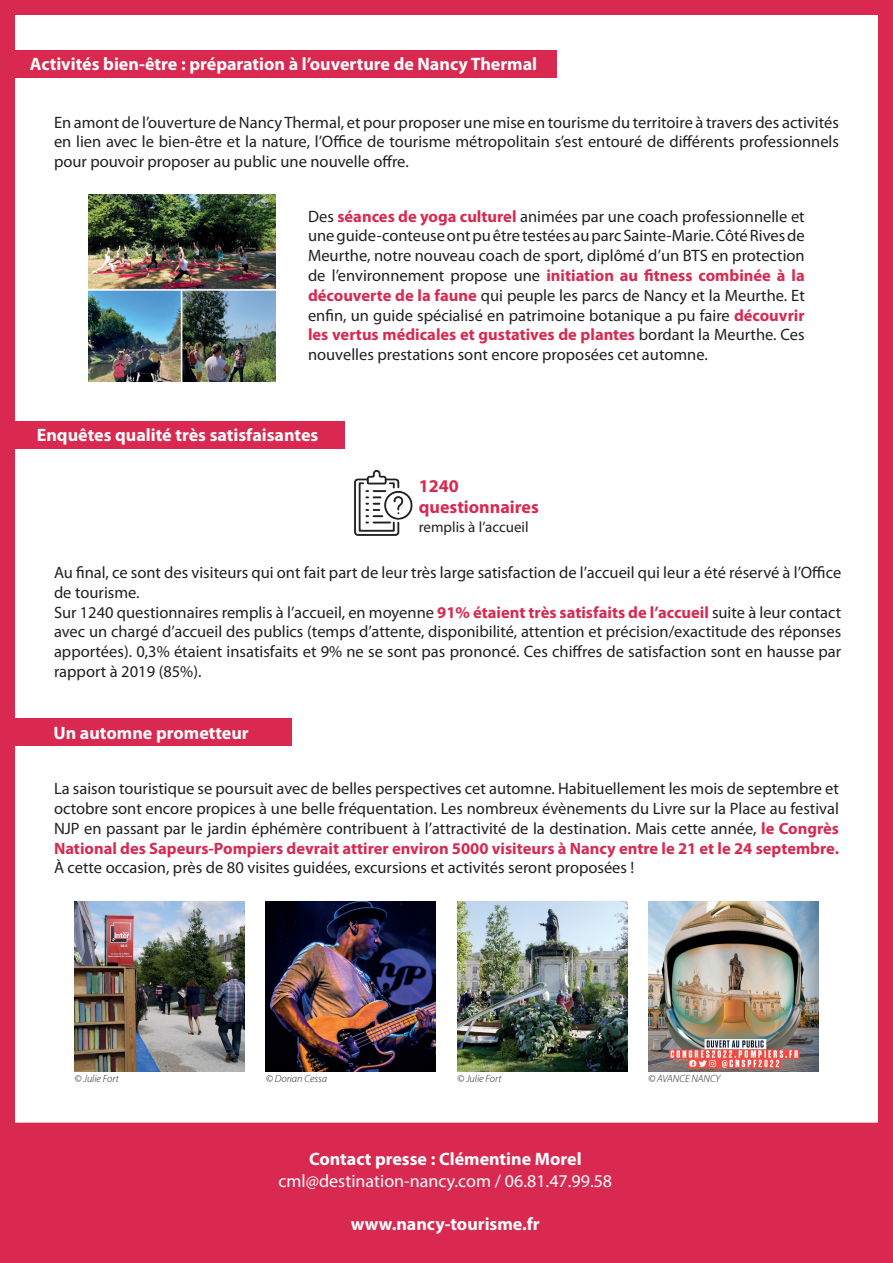
<style>
.page{position:relative;width:893px;height:1263px;background:#fff}
.page>*{position:absolute;margin:0;border:0;box-sizing:border-box;transform-origin:0 0}
.t1{font:700 18px "Myriad Pro";color:#fff}
.t2{font:18px "Myriad Pro";color:#fff}
.t3{font:700 18px/21.6px "Myriad Pro";color:#da2950}
.t4{font:16.5px/19.8px "Myriad Pro";color:#231f20;text-align:justify}
.t5{font:15px "Myriad Pro";color:#231f20}
.t6{font:italic 300 10.5px "Myriad Pro";color:#231f20}
.s1{font-weight:700;color:#da2950}
</style>
<div class="page">
<div style="left:11px;top:421px;width:333px;height:28px;background:#da2950"></div>
<img style="left:354px;top:471px;width:59px;height:64px">
<div style="left:0;top:0;width:893px;height:1263px;border:15px solid #da2950"></div>
<div style="left:8px;top:1130px;width:877px;height:125px;background:#da2950"></div>
<div style="left:0;top:1123px;width:893px;height:140px;border:15px solid #da2950"></div>
<div style="left:11px;top:50px;width:545px;height:27px;background:#da2950"></div>
<img style="left:88px;top:195px;width:187px;height:187px">
<div style="left:11px;top:719px;width:280px;height:27px;background:#da2950"></div>
<img style="left:75px;top:901px;width:170px;height:170px">
<img style="left:266px;top:901px;width:170px;height:170px">
<img style="left:457px;top:901px;width:170px;height:170px">
<img style="left:648px;top:901px;width:170px;height:170px">
<p class="t1" style="left:30px;top:52px;width:509px">Activités bien-être : préparation à l’ouverture de Nancy Thermal</p>
<p class="t4" style="left:54px;top:112px;width:787px">En amont de l’ouverture de Nancy Thermal, et pour proposer une mise en tourisme du territoire à travers des activités en lien avec le bien-être et la nature, l’Office de tourisme métropolitain s’est entouré de différents professionnels pour pouvoir proposer au public une nouvelle offre.</p>
<p class="t4" style="left:308px;top:206px;width:498px">Des <span class="s1">séances de yoga culturel</span> animées par une coach professionnelle et une guide-conteuse ont pu être testées au parc Sainte-Marie. Côté Rives de Meurthe, notre nouveau coach de sport, diplômé d’un BTS en protection de l’environnement propose une <span class="s1">initiation au fitness combinée à la découverte de la faune</span> qui peuple les parcs de Nancy et la Meurthe. Et enfin, un guide spécialisé en patrimoine botanique a pu faire <span class="s1">découvrir les vertus médicales et gustatives de plantes</span> bordant la Meurthe. Ces nouvelles prestations sont encore proposées cet automne.</p>
<p class="t1" style="left:37px;top:423px;width:283px">Enquêtes qualité très satisfaisantes</p>
<p class="t3" style="left:419px;top:474px;width:121px">1240 questionnaires</p>
<p class="t5" style="left:419px;top:518px;width:111px">remplis à l’accueil</p>
<p class="t4" style="left:54px;top:562px;width:789px;text-align:left">Au final, ce sont des visiteurs qui ont fait part de leur très large satisfaction de l’accueil qui leur a été réservé à l’Office de tourisme.<br>Sur 1240 questionnaires remplis à l’accueil, en moyenne <span class="s1">91% étaient très satisfaits de l’accueil</span> suite à leur contact avec un chargé d’accueil des publics (temps d’attente, disponibilité, attention et précision/exactitude des réponses apportées). 0,3% étaient insatisfaits et 9% ne se sont pas prononcé. Ces chiffres de satisfaction sont en hausse par rapport à 2019 (85%).</p>
<p class="t1" style="left:53px;top:721px;width:197px">Un automne prometteur</p>
<p class="t4" style="left:54px;top:778px;width:786px">La saison touristique se poursuit avec de belles perspectives cet automne. Habituellement les mois de septembre et octobre sont encore propices à une belle fréquentation. Les nombreux évènements du Livre sur la Place au festival NJP en passant par le jardin éphémère contribuent à l’attractivité de la destination. Mais cette année, <span class="s1">le Congrès National des Sapeurs-Pompiers devrait attirer environ 5000 visiteurs à Nancy entre le 21 et le 24 septembre.</span></p>
<p class="t4" style="left:54px;top:858px;width:582px">À cette occasion, près de 80 visites guidées, excursions et activités seront proposées !</p>
<p class="t6" style="left:74px;top:1072px;width:46px">© Julie Fort</p>
<p class="t6" style="left:266px;top:1072px;width:63px">© Dorian Cessa</p>
<p class="t6" style="left:457px;top:1072px;width:46px">© Julie Fort</p>
<p class="t6" style="left:648px;top:1072px;width:74px">© AVANCE NANCY</p>
<p class="t1" style="left:309px;top:1147px;width:274px">Contact presse : Clémentine Morel</p>
<p class="t2" style="left:278px;top:1169px;width:335px">cml@destination-nancy.com / 06.81.47.99.58</p>
<p class="t1" style="left:351px;top:1212px;width:190px">www.nancy-tourisme.fr</p>
</div>
